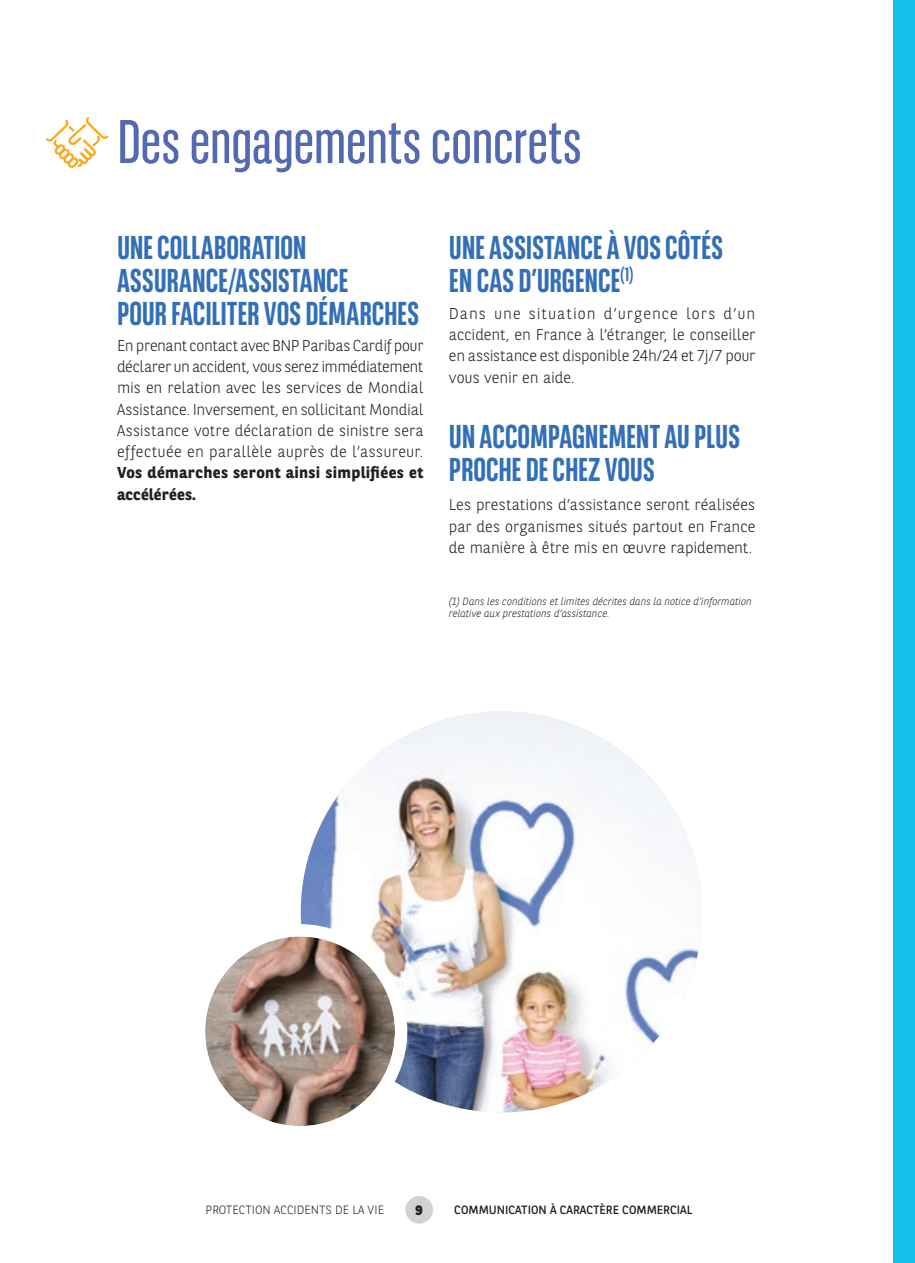
<style>
.page{position:relative;width:915px;height:1263px;background:#fff}
.page>*{position:absolute;margin:0;border:0;box-sizing:border-box;transform-origin:0 0}
.t1{font:61.5px "BNPP Sans Condensed";letter-spacing:-.01em;color:#5369b1}
.t2{font:700 33px/33px "BNPP Sans Condensed";letter-spacing:-.01em;color:#326fb7}
.t3{font:300 15.75px/21.3px "BNPP Sans";color:#231f20;text-align:justify}
.t4{font:700 15.75px/21.3px "BNPP Sans";letter-spacing:.025em;color:#231f20}
.t5{font:800 13.5px "BNPP Sans";color:#231f20}
.t6{font:12px "BNPP Sans";color:#231f20}
.t7{font:300 12px "BNPP Sans";color:#231f20}
.t8{font:italic 300 10.5px/12px "BNPP Sans";letter-spacing:.005em;color:#231f20;scale:.95 1}
</style>
<div class="page">
<div style="left:405px;top:1196px;width:28px;height:28px;background:#d1d2d4;border-radius:50%"></div>
<img style="left:301px;top:711px;width:401px;height:401px;border-radius:201px">
<div style="left:199px;top:930px;width:202px;height:202px;background:#fff;border-radius:50%"></div>
<img style="left:205px;top:936px;width:190px;height:190px;border-radius:95px">
<div style="left:193px;top:924px;width:214px;height:214px;border:12px solid #fff;border-radius:50%"></div>
<svg style="left:46px;top:117px;width:62px;height:51px"></svg>
<div style="left:893px;top:0;width:21px;height:1263px;background:#15bfe9"></div>
<h1 class="t1" style="left:117px;top:103px;width:466px">Des engagements concrets</h1>
<h2 class="t2" style="left:117px;top:231px;width:304px">UNE COLLABORATION<br>ASSURANCE/ASSISTANCE<br>POUR FACILITER VOS DÉMARCHES</h2>
<p class="t3" style="left:117px;top:334px;width:308px">En prenant contact avec BNP Paribas Cardif pour déclarer un accident, vous serez immédiatement mis en relation avec les services de Mondial Assistance. Inversement, en sollicitant Mondial Assistance votre déclaration de sinistre sera effectuée en parallèle auprès de l’assureur.</p>
<p class="t4" style="left:117px;top:462px;width:308px">Vos démarches seront ainsi simplifiées et accélérées.</p>
<h2 class="t2" style="left:449px;top:231px;width:276px">UNE ASSISTANCE À VOS CÔTÉS<br>EN CAS D’URGENCE<sup>(1)</sup></h2>
<p class="t3" style="left:449px;top:302px;width:308px">Dans une situation d’urgence lors d’un accident, en France à l’étranger, le conseiller en assistance est disponible 24h/24 et 7j/7 pour vous venir en aide.</p>
<h2 class="t2" style="left:449px;top:420px;width:293px">UN ACCOMPAGNEMENT AU PLUS<br>PROCHE DE CHEZ VOUS</h2>
<p class="t3" style="left:449px;top:493px;width:308px">Les prestations d’assistance seront réalisées par des organismes situés partout en France de manière à être mis en œuvre rapidement.</p>
<p class="t8" style="left:449px;top:594px;width:320px">(1) Dans les conditions et limites décrites dans la notice d’information relative aux prestations d’assistance.</p>
<p class="t7" style="left:205px;top:1202px;width:180px">PROTECTION ACCIDENTS DE LA VIE</p>
<p class="t5" style="left:415px;top:1201px;width:9px">9</p>
<p class="t6" style="left:454px;top:1202px;width:239px">COMMUNICATION À CARACTÈRE COMMERCIAL</p>
</div>
